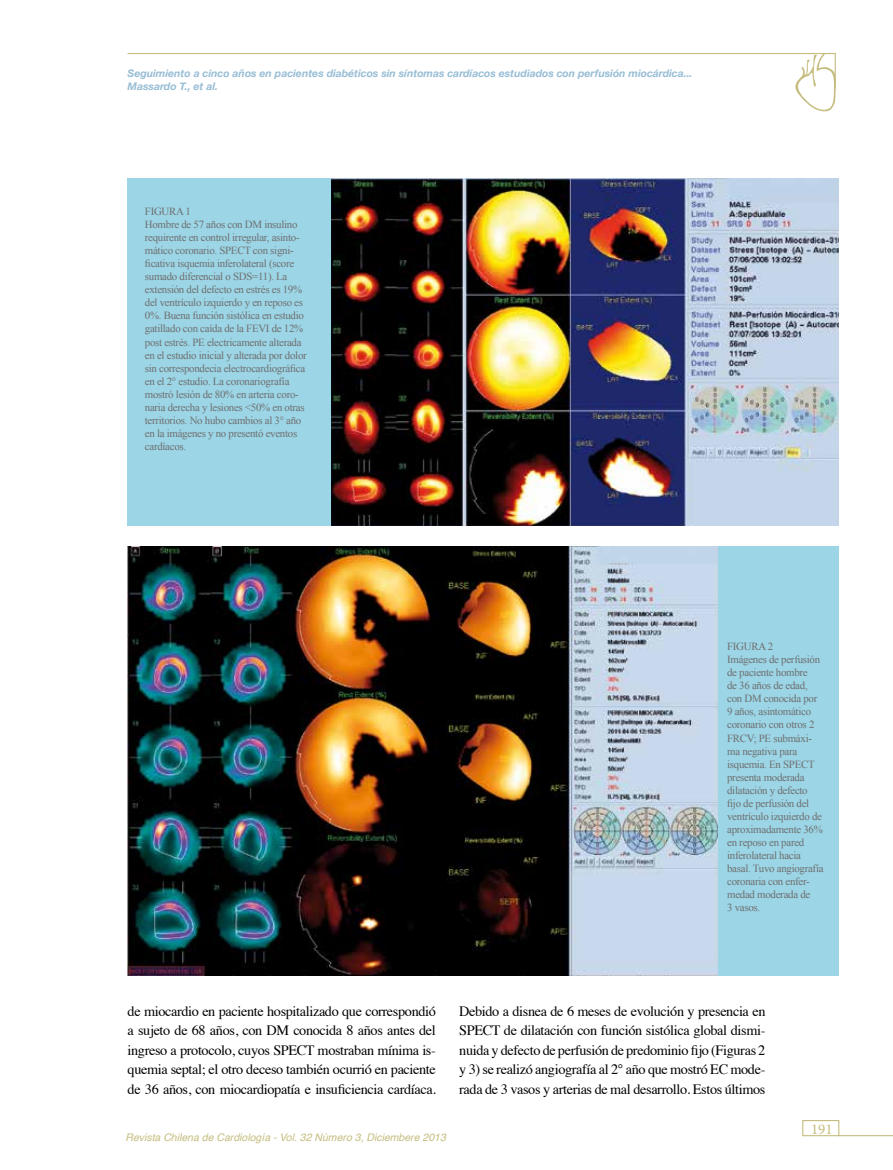
<style>
.page{position:relative;width:893px;height:1170px;background:#fff}
.page>*{position:absolute;margin:0;border:0;box-sizing:border-box;transform-origin:0 0}
.t1{font:15px "Minion Pro";color:#c6bd80}
.t2{font:14.25px/19.5px "Times";letter-spacing:-.025em;color:#000;text-align:justify}
.t3{font:10.8px/13px "Times New Roman";letter-spacing:-.025em;color:#706f6f}
.t4{font:italic 700 10.5px/12.6px "Helvetica Neue";color:#97bdd5}
.t5{font:italic 10.5px "Helvetica";color:#c6bd80}
</style>
<div class="page">
<svg style="left:127px;top:53px;width:709px;height:59px"></svg>
<hr style="left:838px;top:1134px;width:55px;height:2px;background:#c6bd80">
<div style="left:802px;top:1119px;width:37px;height:17px;border:1px solid #c6bd80"></div>
<div style="left:128px;top:179px;width:210px;height:347px;background:#9bd5e6"></div>
<div style="left:631px;top:546px;width:207px;height:429px;background:#9bd5e6"></div>
<img style="left:331px;top:179px;width:508px;height:347px">
<img style="left:128px;top:546px;width:589px;height:429px">
<p class="t4" style="left:128px;top:67px;width:566px">Seguimiento a cinco años en pacientes diabéticos sin síntomas cardíacos estudiados con perfusión miocárdica...<br>Massardo T., et al.</p>
<p class="t3" style="left:145px;top:205px;width:163px">FIGURA 1<br>Hombre de 57 años con DM insulino requirente en control irregular, asinto&shy;mático coronario. SPECT con signi&shy;ficativa isquemia inferolateral (score sumado diferencial o SDS=11). La extensión del defecto en estrés es 19% del ventrículo izquierdo y en reposo es 0%. Buena función sistólica en estudio gatillado con caída de la FEVI de 12% post estrés. PE electricamente alterada en el estudio inicial y alterada por dolor sin correspondecia electrocardiográfica en el 2° estudio. La coronariografía mostró lesión de 80% en arteria coro&shy;naria derecha y lesiones &lt;50% en otras territorios. No hubo cambios al 3° año en la imágenes y no presentó eventos cardíacos.</p>
<p class="t3" style="left:727px;top:639px;width:98px">FIGURA 2<br>Imágenes de perfusión de paciente hombre<br>de 36 años de edad, con DM conocida por<br>9 años, asintomático coronario con otros 2<br>FRCV; PE submáxi&shy;ma negativa para isquemia. En SPECT presenta moderada dilatación y defecto fijo de perfusión del ventrículo izquierdo de aproximadamente 36% en reposo en pared inferolateral hacia basal. Tuvo angiografía coronaria con enfer&shy;medad moderada de<br>3 vasos.</p>
<p class="t2" style="left:128px;top:999px;width:310px">de miocardio en paciente hospitalizado que correspondió a sujeto de 68 años, con DM conocida 8 años antes del ingreso a protocolo, cuyos SPECT mostraban mínima is&shy;quemia septal; el otro deceso también ocurrió en paciente de 36 años, con miocardiopatía e insuficiencia cardíaca.</p>
<p class="t2" style="left:459px;top:999px;width:308px">Debido a disnea de 6 meses de evolución y presencia en SPECT de dilatación con función sistólica global dismi&shy;nuida y defecto de perfusión de predominio fijo (Figuras 2 y 3) se realizó angiografía al 2° año que mostró EC mode&shy;rada de 3 vasos y arterias de mal desarrollo. Estos últimos</p>
<p class="t5" style="left:125px;top:1128px;width:322px">Revista Chilena de Cardiología - Vol. 32 Número 3, Diciembere 2013</p>
<h1 class="t1" style="left:811px;top:1119px;width:23px">191</h1>
</div>
